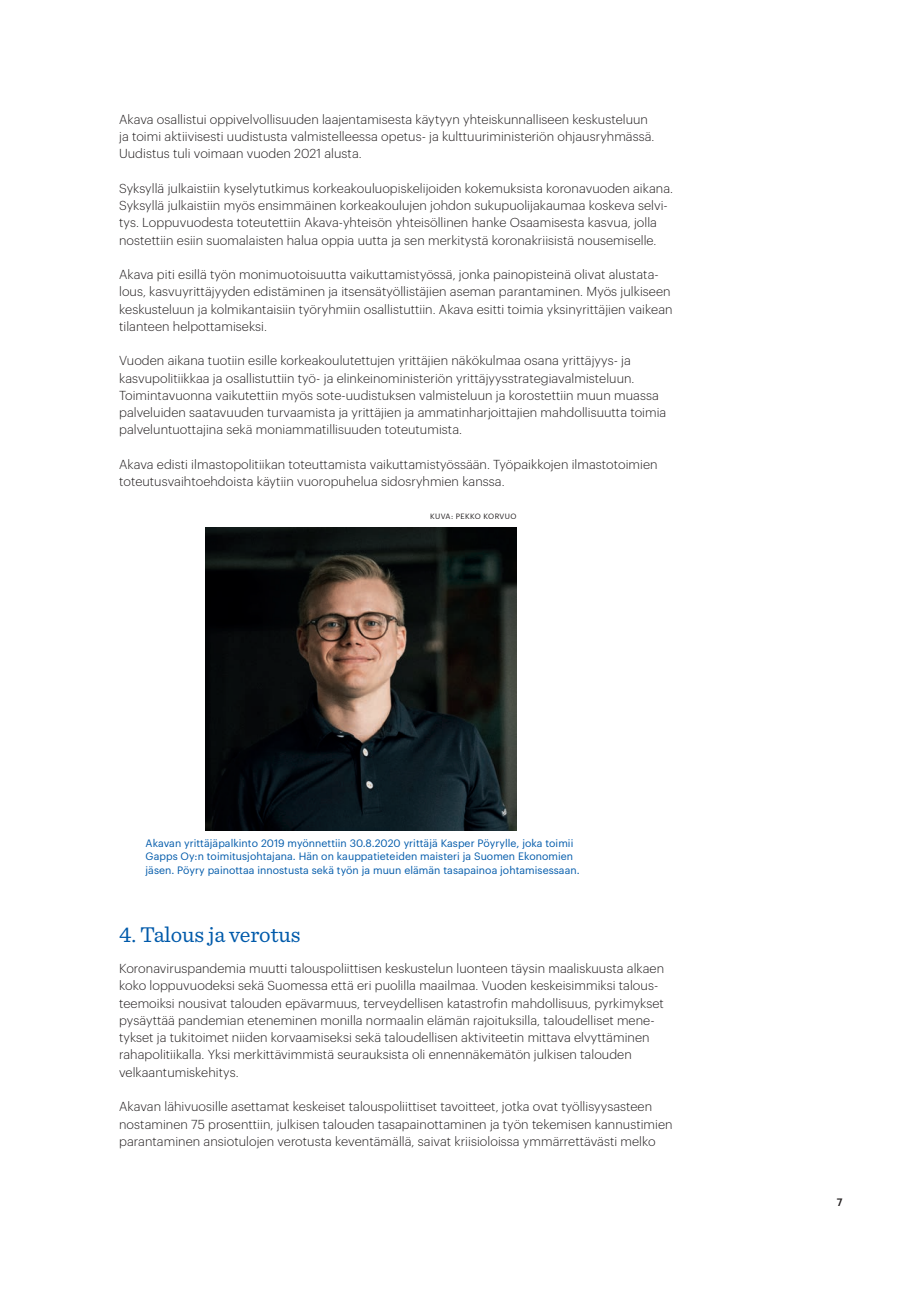
<style>
.page{position:relative;width:919px;height:1289px;background:#fff}
.page>*{position:absolute;margin:0;border:0;box-sizing:border-box;transform-origin:0 0}
.t1{font:22.5px "Sentinel";letter-spacing:-.005em;color:#015aaa}
.t2{font:300 12.75px/17.2px "Graphik";letter-spacing:.005em;color:#231f20}
.t3{font:10.5px/13.5px "Graphik";letter-spacing:.005em;color:#015aaa}
.t4{font:500 10.5px "Graphik";color:#231f20}
.t5{font:7.5px "Graphik";letter-spacing:.05em;color:#231f20}
</style>
<div class="page">
<img style="left:206px;top:527px;width:310px;height:303px">
<p class="t2" style="left:119px;top:109px;width:537px">Akava osallistui oppivelvollisuuden laajentamisesta käytyyn yhteiskunnalliseen keskusteluun ja toimi aktiivisesti uudistusta valmistelleessa opetus- ja kulttuuriministeriön ohjausryhmässä.<br>Uudistus tuli voimaan vuoden 2021 alusta.</p>
<p class="t2" style="left:119px;top:178px;width:555px">Syksyllä julkaistiin kyselytutkimus korkeakouluopiskelijoiden kokemuksista koronavuoden aikana.<br>Syksyllä julkaistiin myös ensimmäinen korkeakoulujen johdon sukupuolijakaumaa koskeva selvi&shy;tys. Loppuvuodesta toteutettiin Akava-yhteisön yhteisöllinen hanke Osaamisesta kasvua, jolla nostettiin esiin suomalaisten halua oppia uutta ja sen merkitystä koronakriisistä nousemiselle.</p>
<p class="t2" style="left:119px;top:265px;width:555px">Akava piti esillä työn monimuotoisuutta vaikuttamistyössä, jonka painopisteinä olivat alustata&shy;lous, kasvuyrittäjyyden edistäminen ja itsensätyöllistäjien aseman parantaminen. Myös julkiseen keskusteluun ja kolmikantaisiin työryhmiin osallistuttiin. Akava esitti toimia yksinyrittäjien vaikean tilanteen helpottamiseksi.</p>
<p class="t2" style="left:119px;top:351px;width:548px">Vuoden aikana tuotiin esille korkeakoulutettujen yrittäjien näkökulmaa osana yrittäjyys- ja kasvupolitiikkaa ja osallistuttiin työ- ja elinkeinoministeriön yrittäjyysstrategiavalmisteluun.<br>Toimintavuonna vaikutettiin myös sote-uudistuksen valmisteluun ja korostettiin muun muassa palveluiden saatavuuden turvaamista ja yrittäjien ja ammatinharjoittajien mahdollisuutta toimia palveluntuottajina sekä moniammatillisuuden toteutumista.</p>
<p class="t2" style="left:119px;top:454px;width:540px">Akava edisti ilmastopolitiikan toteuttamista vaikuttamistyössään. Työpaikkojen ilmastotoimien toteutusvaihtoehdoista käytiin vuoropuhelua sidosryhmien kanssa.</p>
<p class="t5" style="left:430px;top:510px;width:88px">KUVA: PEKKO KORVUO</p>
<p class="t3" style="left:145px;top:835px;width:435px">Akavan yrittäjäpalkinto 2019 myönnettiin 30.8.2020 yrittäjä Kasper Pöyrylle, joka toimii<br>Gapps Oy:n toimitusjohtajana. Hän on kauppatieteiden maisteri ja Suomen Ekonomien jäsen. Pöyry painottaa innostusta sekä työn ja muun elämän tasapainoa johtamisessaan.</p>
<h1 class="t1" style="left:119px;top:920px;width:183px">4. Talous ja verotus</h1>
<p class="t2" style="left:119px;top:958px;width:546px">Koronaviruspandemia muutti talouspoliittisen keskustelun luonteen täysin maaliskuusta alkaen koko loppuvuodeksi sekä Suomessa että eri puolilla maailmaa. Vuoden keskeisimmiksi talous&shy;teemoiksi nousivat talouden epävarmuus, terveydellisen katastrofin mahdollisuus, pyrkimykset pysäyttää pandemian eteneminen monilla normaalin elämän rajoituksilla, taloudelliset mene&shy;tykset ja tukitoimet niiden korvaamiseksi sekä taloudellisen aktiviteetin mittava elvyttäminen rahapolitiikalla. Yksi merkittävimmistä seurauksista oli ennennäkemätön julkisen talouden velkaantumiskehitys.</p>
<p class="t2" style="left:119px;top:1096px;width:555px">Akavan lähivuosille asettamat keskeiset talouspoliittiset tavoitteet, jotka ovat työllisyysasteen nostaminen 75 prosenttiin, julkisen talouden tasapainottaminen ja työn tekemisen kannustimien parantaminen ansiotulojen verotusta keventämällä, saivat kriisioloissa ymmärrettävästi melko</p>
<p class="t4" style="left:836px;top:1193px;width:7px">7</p>
</div>
